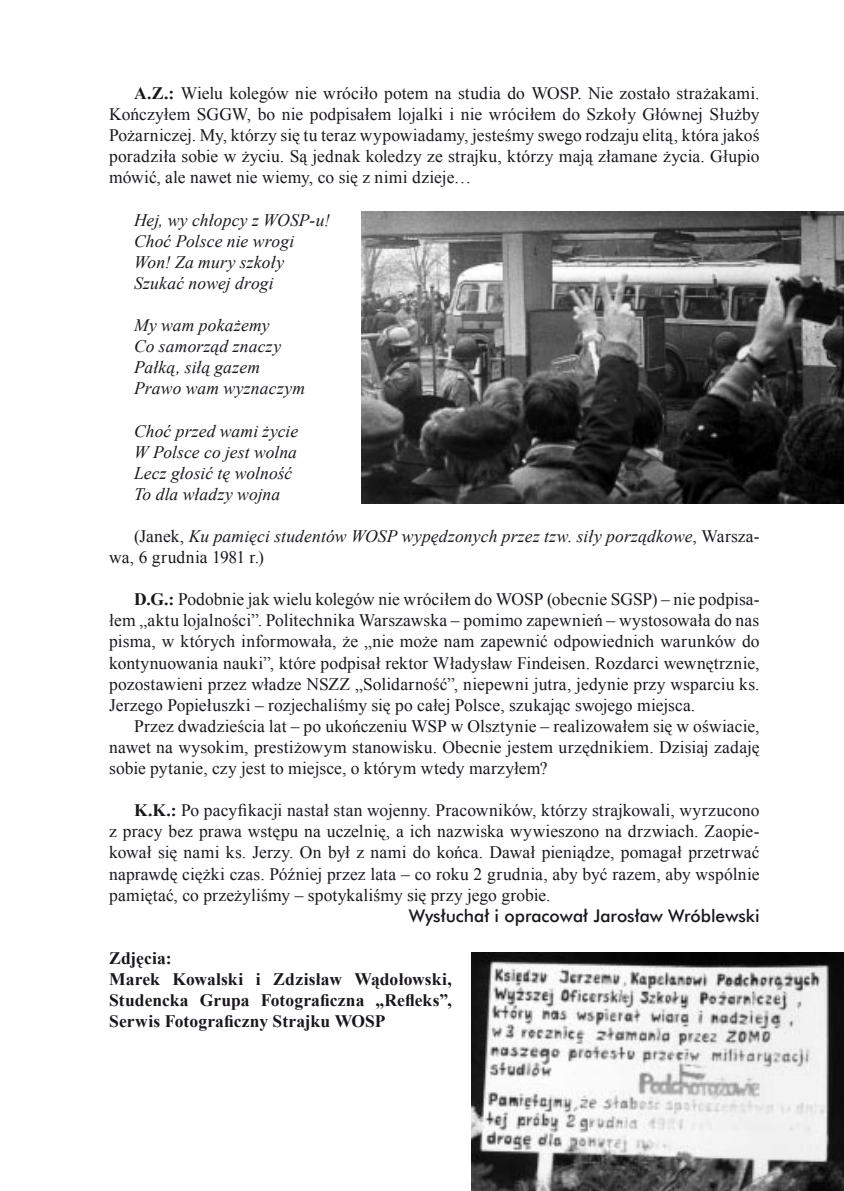
<style>
.page{position:relative;width:844px;height:1191px;background:#fff}
.page>*{position:absolute;margin:0;border:0;box-sizing:border-box;transform-origin:0 0}
.t1{font:17.5px/21px "Times New Roman";letter-spacing:.005em;color:#1a171c;text-align:justify}
.t2{font:italic 17.5px/21px "Times New Roman";letter-spacing:.01em;color:#1a171c}
.t3{font:700 17.5px/21.2px "Times New Roman";letter-spacing:.005em;color:#1a171c}
.t4{font:17.5px "Futura Md EU";color:#1a171c}
.s1{font-weight:700}
.s2{font-style:normal}
</style>
<div class="page">
<img style="left:471px;top:952px;width:372px;height:239px">
<img style="left:361px;top:212px;width:482px;height:291px">
<p class="t1" style="left:109px;top:82px;width:651px;text-indent:25px"><span class="s1">A.Z.:</span> Wielu kolegów nie wróciło potem na studia do WOSP. Nie zostało strażakami.<br>Kończyłem SGGW, bo nie podpisałem lojalki i nie wróciłem do Szkoły Głównej Służby Pożarniczej. My, którzy się tu teraz wypowiadamy, jesteśmy swego rodzaju elitą, która jakoś poradziła sobie w życiu. Są jednak koledzy ze strajku, którzy mają złamane życia. Głupio mówić, ale nawet nie wiemy, co się z nimi dzieje…</p>
<p class="t2" style="left:134px;top:209px;width:197px">Hej, wy chłopcy z WOSP-u!<br>Choć Polsce nie wrogi<br>Won! Za mury szkoły<br>Szukać nowej drogi</p>
<p class="t2" style="left:134px;top:314px;width:172px">My wam pokażemy<br>Co samorząd znaczy<br>Pałką, siłą gazem<br>Prawo wam wyznaczym</p>
<p class="t2" style="left:134px;top:420px;width:166px">Choć przed wami życie<br>W Polsce co jest wolna<br>Lecz głosić tę wolność<br>To dla władzy wojna</p>
<p class="t2" style="left:109px;top:525px;width:651px;text-indent:25px"><span class="s2">(Janek,</span> Ku pamięci studentów WOSP wypędzonych przez tzw. siły porządkowe<span class="s2">, Warsza&shy;wa, 6 grudnia 1981 r.)</span></p>
<p class="t1" style="left:109px;top:588px;width:651px;text-indent:25px"><span class="s1">D.G.:</span> Podobnie jak wielu kolegów nie wróciłem do WOSP (obecnie SGSP) – nie podpisa&shy;łem „aktu lojalności”. Politechnika Warszawska – pomimo zapewnień – wystosowała do nas pisma, w których informowała, że „nie może nam zapewnić odpowiednich warunków do kontynuowania nauki”, które podpisał rektor Władysław Findeisen. Rozdarci wewnętrznie, pozostawieni przez władze NSZZ „Solidarność”, niepewni jutra, jedynie przy wsparciu ks.<br>Jerzego Popiełuszki – rozjechaliśmy się po całej Polsce, szukając swojego miejsca.</p>
<p class="t1" style="left:109px;top:715px;width:651px;text-indent:25px">Przez dwadzieścia lat – po ukończeniu WSP w Olsztynie – realizowałem się w oświacie, nawet na wysokim, prestiżowym stanowisku. Obecnie jestem urzędnikiem. Dzisiaj zadaję sobie pytanie, czy jest to miejsce, o którym wtedy marzyłem?</p>
<p class="t1" style="left:109px;top:799px;width:651px;text-indent:25px"><span class="s1">K.K.:</span> Po pacyfikacji nastał stan wojenny. Pracowników, którzy strajkowali, wyrzucono z pracy bez prawa wstępu na uczelnię, a ich nazwiska wywieszono na drzwiach. Zaopie&shy;kował się nami ks. Jerzy. On był z nami do końca. Dawał pieniądze, pomagał przetrwać naprawdę ciężki czas. Później przez lata – co roku 2 grudnia, aby być razem, aby wspólnie pamiętać, co przeżyliśmy – spotykaliśmy się przy jego grobie.</p>
<p class="t4" style="left:409px;top:904px;width:352px">Wysłuchał i opracował Jarosław Wróblewski</p>
<p class="t3" style="left:109px;top:946px;width:344px">Zdjęcia:<br>Marek Kowalski i Zdzisław Wądołowski,<br>Studencka Grupa Fotograficzna „Refleks”,<br>Serwis Fotograficzny Strajku WOSP</p>
</div>
